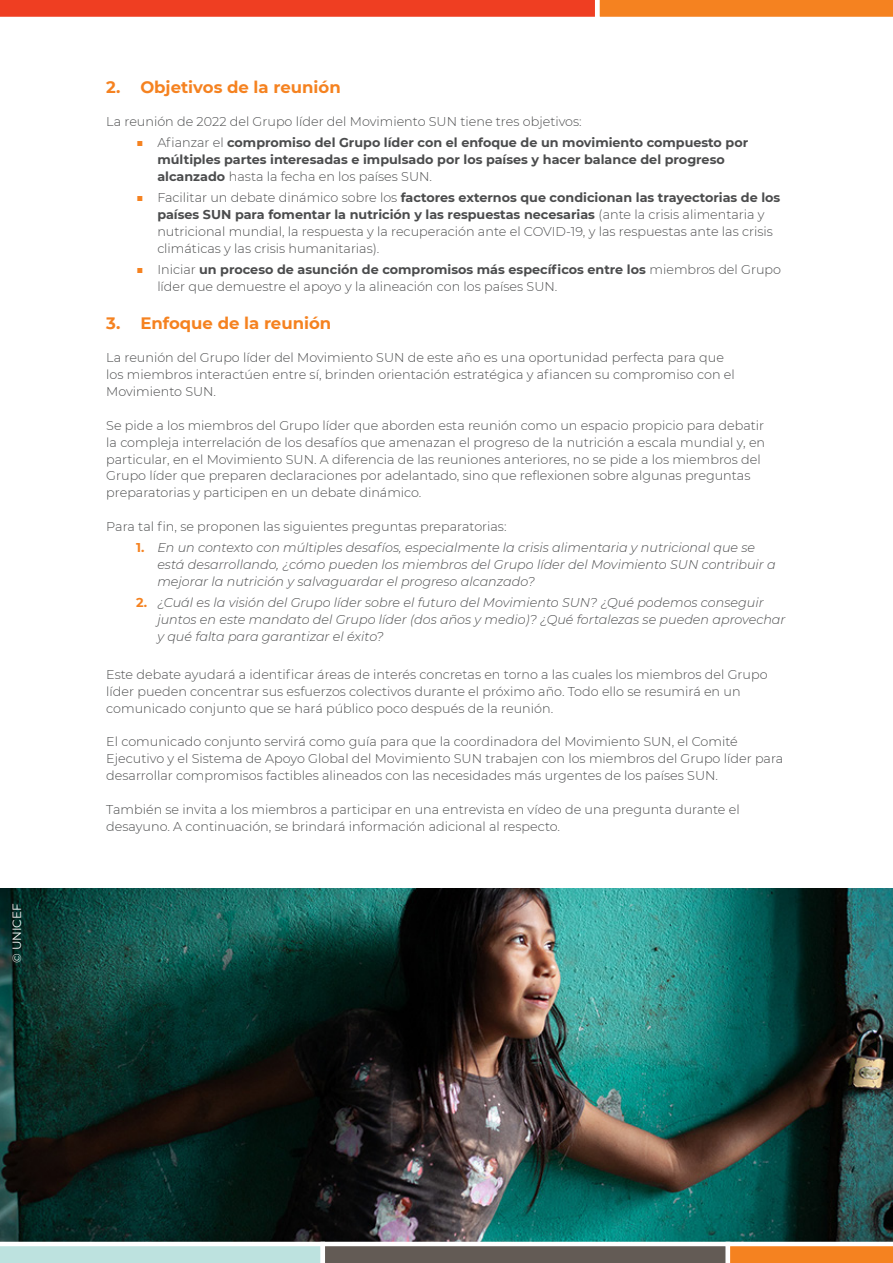
<style>
.page{position:relative;width:893px;height:1263px;background:#fff}
.page>*{position:absolute;margin:0;border:0;box-sizing:border-box;transform-origin:0 0}
.Head_2{font:700 16.5px "Montserrat";color:#f58220}
.Body{font:300 12.75px/16.8px "Montserrat";color:#4b4c4d}
.t1{font:italic 300 12.75px/16.8px "Montserrat";color:#4b4c4d}
.t2{font:700 12.75px/16.8px "Montserrat";color:#4b4c4d}
.body_text{font:12px "Montserrat";color:#fff}
.s1{font-weight:300;color:#f58220}
.s2{font-weight:300}
.s3{color:#f58220}
.s4{font-weight:700}
.s5{font-weight:700;font-style:normal;color:#f58220}
</style>
<div class="page">
<img style="left:0;top:889px;width:893px;height:350px">
<svg style="left:0;top:0;width:893px;height:17px;background:#f15725"></svg>
<svg style="left:0;top:1239px;width:893px;height:24px"></svg>
<p class="body_text" style="left:9px;top:963px;width:61px;rotate:-90deg">© UNICEF</p>
<p class="Head_2" style="left:106px;top:75px;width:236px">2. Objetivos de la reunión</p>
<p class="Body" style="left:106px;top:113px;width:477px">La reunión de 2022 del Grupo líder del Movimiento SUN tiene tres objetivos:</p>
<p class="t2" style="left:157px;top:134px;width:592px;text-indent:-21px"><span class="s1">■</span> <span class="s2">Afianzar el</span> compromiso del Grupo líder con el enfoque de un movimiento compuesto por múltiples partes interesadas e impulsado por los países y hacer balance del progreso alcanzado <span class="s2">hasta la fecha en los países SUN.</span></p>
<p class="Body" style="left:157px;top:189px;width:624px;text-indent:-21px"><span class="s3">■</span> Facilitar un debate dinámico sobre los <span class="s4">factores externos que condicionan las trayectorias de los países SUN para fomentar la nutrición y las respuestas necesarias</span> (ante la crisis alimentaria y nutricional mundial, la respuesta y la recuperación ante el COVID-19, y las respuestas ante las crisis climáticas y las crisis humanitarias).</p>
<p class="Body" style="left:157px;top:261px;width:625px;text-indent:-21px"><span class="s3">■</span> Iniciar <span class="s4">un proceso de asunción de compromisos más específicos entre los</span> miembros del Grupo líder que demuestre el apoyo y la alineación con los países SUN.</p>
<p class="Head_2" style="left:106px;top:311px;width:226px">3. Enfoque de la reunión</p>
<p class="Body" style="left:106px;top:349px;width:630px">La reunión del Grupo líder del Movimiento SUN de este año es una oportunidad perfecta para que los miembros interactúen entre sí, brinden orientación estratégica y afiancen su compromiso con el<br>Movimiento SUN.</p>
<p class="Body" style="left:106px;top:416px;width:660px">Se pide a los miembros del Grupo líder que aborden esta reunión como un espacio propicio para debatir la compleja interrelación de los desafíos que amenazan el progreso de la nutrición a escala mundial y, en particular, en el Movimiento SUN. A diferencia de las reuniones anteriores, no se pide a los miembros del Grupo líder que preparen declaraciones por adelantado, sino que reflexionen sobre algunas preguntas preparatorias y participen en un debate dinámico.</p>
<p class="Body" style="left:106px;top:518px;width:402px">Para tal fin, se proponen las siguientes preguntas preparatorias:</p>
<p class="t1" style="left:157px;top:539px;width:620px;text-indent:-21px"><span class="s5">1.</span> En un contexto con múltiples desafíos, especialmente la crisis alimentaria y nutricional que se está desarrollando, ¿cómo pueden los miembros del Grupo líder del Movimiento SUN contribuir a mejorar la nutrición y salvaguardar el progreso alcanzado?</p>
<p class="t1" style="left:157px;top:594px;width:630px;text-indent:-21px"><span class="s5">2.</span> ¿Cuál es la visión del Grupo líder sobre el futuro del Movimiento SUN? ¿Qué podemos conseguir juntos en este mandato del Grupo líder (dos años y medio)? ¿Qué fortalezas se pueden aprovechar y qué falta para garantizar el éxito?</p>
<p class="Body" style="left:106px;top:665px;width:663px">Este debate ayudará a identificar áreas de interés concretas en torno a las cuales los miembros del Grupo líder pueden concentrar sus esfuerzos colectivos durante el próximo año. Todo ello se resumirá en un comunicado conjunto que se hará público poco después de la reunión.</p>
<p class="Body" style="left:106px;top:733px;width:679px">El comunicado conjunto servirá como guía para que la coordinadora del Movimiento SUN, el Comité<br>Ejecutivo y el Sistema de Apoyo Global del Movimiento SUN trabajen con los miembros del Grupo líder para desarrollar compromisos factibles alineados con las necesidades más urgentes de los países SUN.</p>
<p class="Body" style="left:106px;top:800px;width:635px">También se invita a los miembros a participar en una entrevista en vídeo de una pregunta durante el desayuno. A continuación, se brindará información adicional al respecto.</p>
</div>
